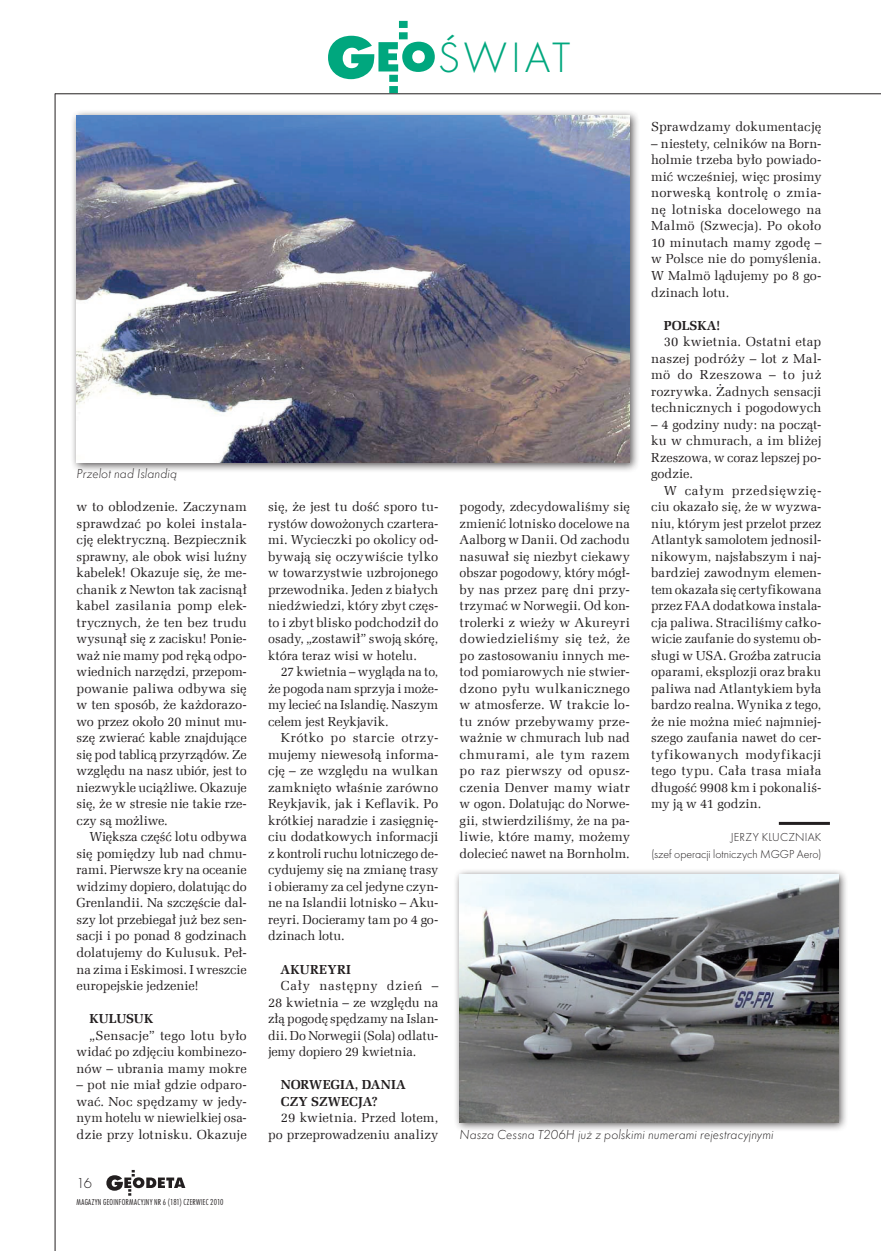
<style>
.page{position:relative;width:881px;height:1251px;background:#fff}
.page>*{position:absolute;margin:0;border:0;box-sizing:border-box;transform-origin:0 0}
.t1{font:44.1px "Futura TEE Ligh";letter-spacing:.08em;color:#00a77e}
.t2{font:15px "Futura TEE Ligh";color:#231f20}
.t3{font:13.5px "Futura TEE Ligh Obli";color:#231f20}
.t4{font:13.05px/16.5px "Zapf Ellipt EU";color:#231f20;text-align:justify}
.t5{font:700 13.05px/16.5px "Zapf Ellipt EU";letter-spacing:.015em;color:#231f20}
.t6{font:12px/16.5px "Futura TEE Ligh";color:#231f20}
.t7{font:9px "Futura TEE Ligh Cond";letter-spacing:.025em;color:#231f20}
</style>
<div class="page">
<svg style="left:328px;top:21px;width:106px;height:72px"></svg>
<hr style="left:55px;top:93px;width:825px;height:1px;background:#231f20">
<hr style="left:55px;top:94px;width:1px;height:1156px;background:#231f20">
<svg style="left:106px;top:1170px;width:79px;height:25px"></svg>
<hr style="left:778px;top:821px;width:51px;height:3px;background:#231f20">
<div style="left:453px;top:868px;width:395px;height:264px;background:#231f20;opacity:.75"></div>
<img style="left:459px;top:874px;width:379px;height:247px">
<div style="left:70px;top:109px;width:570px;height:364px;background:#231f20;opacity:.75"></div>
<img style="left:76px;top:115px;width:553px;height:347px">
<p class="t3" style="left:77px;top:466px;width:102px">Przelot nad Islandią</p>
<p class="t4" style="left:77px;top:498px;width:172px">w to oblodzenie. Zaczynam sprawdzać po kolei instala&shy;cję elektryczną. Bezpiecznik sprawny, ale obok wisi luźny kabelek! Okazuje się, że me&shy;chanik z Newton tak zacisnął kabel zasilania pomp elek&shy;trycznych, że ten bez trudu wysunął się z zacisku! Ponie&shy;waż nie mamy pod ręką odpo&shy;wiednich narzędzi, przepom&shy;powanie paliwa odbywa się w ten sposób, że każdorazo&shy;wo przez około 20 minut mu&shy;szę zwierać kable znajdujące się pod tablicą przyrządów. Ze względu na nasz ubiór, jest to niezwykle uciążliwe. Okazuje się, że w stresie nie takie rze&shy;czy są możliwe.</p>
<p class="t4" style="left:77px;top:828px;width:172px;text-indent:13px">Większa część lotu odbywa się pomiędzy lub nad chmu&shy;rami. Pierwsze kry na oceanie widzimy dopiero, dolatując do Grenlandii. Na szczęście dal&shy;szy lot przebiegał już bez sen&shy;sacji i po ponad 8 godzinach dolatujemy do Kulusuk. Peł&shy;na zima i Eskimosi. I wreszcie europejskie jedzenie!</p>
<p class="t5" style="left:89px;top:1010px;width:38px">KULUSUK</p>
<p class="t4" style="left:77px;top:1026px;width:172px;text-indent:13px">„Sensacje” tego lotu było widać po zdjęciu kombinezo&shy;nów – ubrania mamy mokre</p>
<p class="t4" style="left:77px;top:1076px;width:172px">– pot nie miał gdzie odparo&shy;wać. Noc spędzamy w jedy&shy;nym hotelu w niewielkiej osa&shy;dzie przy lotnisku. Okazuje</p>
<p class="t2" style="left:77px;top:1174px;width:17px">16</p>
<p class="t7" style="left:77px;top:1196px;width:148px">MAGAZYN GEOINFORMACYJNY NR 6 (181) CZERWIEC 2010</p>
<h1 class="t1" style="left:437px;top:32px;width:134px">ŚWIAT</h1>
<p class="t4" style="left:268px;top:498px;width:172px">się, że jest tu dość sporo tu&shy;rystów dowożonych czartera&shy;mi. Wycieczki po okolicy od&shy;bywają się oczywiście tylko w towarzystwie uzbrojonego przewodnika. Jeden z białych niedźwiedzi, który zbyt częs&shy;to i zbyt blisko podchodził do osady, „zostawił” swoją skórę, która teraz wisi w hotelu.</p>
<p class="t4" style="left:268px;top:663px;width:172px;text-indent:13px">27 kwietnia – wygląda na to, że pogoda nam sprzyja i może&shy;my lecieć na Islandię. Naszym celem jest Reykjavik.</p>
<p class="t4" style="left:268px;top:729px;width:172px;text-indent:13px">Krótko po starcie otrzy&shy;mujemy niewesołą informa&shy;cję – ze względu na wulkan zamknięto właśnie zarówno Reykjavik, jak i Keflavik. Po krótkiej naradzie i zasięgnię&shy;ciu dodatkowych informacji z kontroli ruchu lotniczego de&shy;cydujemy się na zmianę trasy i obieramy za cel jedyne czyn&shy;ne na Islandii lotnisko – Aku&shy;reyri. Docieramy tam po 4 go&shy;dzinach lotu.</p>
<p class="t5" style="left:281px;top:960px;width:71px">AKUREYRI</p>
<p class="t4" style="left:268px;top:977px;width:172px;text-indent:13px">Cały następny dzień – 28 kwietnia – ze względu na złą pogodę spędzamy na Islan&shy;dii. Do Norwegii (Sola) odlatu&shy;jemy dopiero 29 kwietnia.</p>
<p class="t5" style="left:281px;top:1076px;width:59px">NORWEGIA</p>
<p class="t5" style="left:281px;top:1076px;width:119px;text-indent:74px">, DANIA<br>CZY SZWECJA?</p>
<p class="t4" style="left:268px;top:1109px;width:172px;text-align:right">29 kwietnia. Przed lotem, po przeprowadzeniu analizy</p>
<p class="t4" style="left:459px;top:498px;width:172px">pogody, zdecydowaliśmy się zmienić lotnisko docelowe na Aalborg w Danii. Od zachodu nasuwał się niezbyt ciekawy obszar pogodowy, który mógł&shy;by nas przez parę dni przy&shy;trzymać w Norwegii. Od kon&shy;trolerki z wieży w Akureyri dowiedzieliśmy się też, że po zastosowaniu innych me&shy;tod pomiarowych nie stwier&shy;dzono pyłu wulkanicznego w atmosferze. W trakcie lo&shy;tu znów przebywamy prze&shy;ważnie w chmurach lub nad chmurami, ale tym razem po raz pierwszy od opusz&shy;czenia Denver mamy wiatr w ogon. Dolatując do Norwe&shy;gii, stwierdziliśmy, że na pa&shy;liwie, które mamy, możemy dolecieć nawet na Bornholm.</p>
<p class="t4" style="left:651px;top:119px;width:172px">Sprawdzamy dokumentację</p>
<p class="t4" style="left:651px;top:135px;width:172px">– niestety, celników na Born&shy;holmie trzeba było powiado&shy;mić wcześniej, więc prosimy norweską kontrolę o zmia&shy;nę lotniska docelowego na Malmö (Szwecja). Po około 10 minutach mamy zgodę – w Polsce nie do pomyślenia.<br>W Malmö lądujemy po 8 go&shy;dzinach lotu.</p>
<p class="t5" style="left:663px;top:317px;width:36px">POLSKA</p>
<p class="t5" style="left:716px;top:317px;width:6px">!</p>
<p class="t4" style="left:651px;top:333px;width:172px;text-indent:13px">30 kwietnia. Ostatni etap naszej podróży – lot z Mal&shy;mö do Rzeszowa – to już rozrywka. Żadnych sensacji technicznych i pogodowych</p>
<p class="t4" style="left:651px;top:416px;width:172px">– 4 godziny nudy: na począt&shy;ku w chmurach, a im bliżej Rzeszowa, w coraz lepszej po&shy;godzie.</p>
<p class="t4" style="left:651px;top:482px;width:172px;text-indent:13px">W całym przedsięwzię&shy;ciu okazało się, że w wyzwa&shy;niu, którym jest przelot przez Atlantyk samolotem jednosil&shy;nikowym, najsłabszym i naj&shy;bardziej zawodnym elemen&shy;tem okazała się certyfikowana przez FAA dodatkowa instala&shy;cja paliwa. Straciliśmy całko&shy;wicie zaufanie do systemu ob&shy;sługi w USA. Groźba zatrucia oparami, eksplozji oraz braku paliwa nad Atlantykiem była bardzo realna. Wynika z tego, że nie można mieć najmniej&shy;szego zaufania nawet do cer&shy;tyfikowanych modyfikacji tego typu. Cała trasa miała długość 9908 km i pokonaliś&shy;my ją w 41 godzin.</p>
<p class="t6" style="left:651px;top:829px;width:171px;text-indent:79px">JERZY KLUCZNIAK (szef operacji lotniczych mggp</p>
<p class="t6" style="left:796px;top:845px;width:26px">aero)</p>
<p class="t3" style="left:459px;top:1126px;width:315px">Nasza Cessna T206H już z polskimi numerami rejestracyjnymi</p>
</div>
